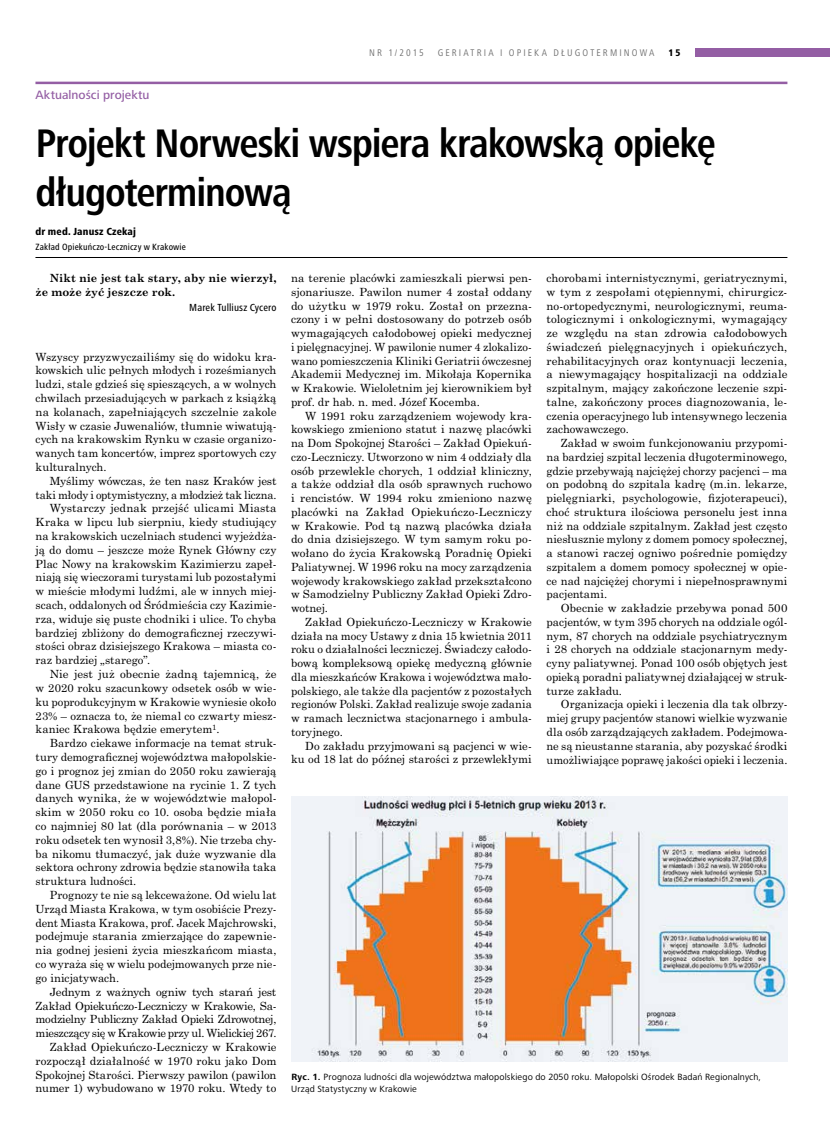
<style>
.page{position:relative;width:830px;height:1134px;background:#fff}
.page>*{position:absolute;margin:0;border:0;box-sizing:border-box;transform-origin:0 0}
.t1{font:700 condensed 41.25px/48.8px "Frutiger Next LTW1 G";letter-spacing:-.03em;color:#000}
.t2{font:500 12.5px "Frutiger Next LTW1 G";letter-spacing:.005em;color:#945ea4}
.t3{font:11.25px/13.8px "Century Schoolbook Pro Greek MP";color:#000;text-align:justify}
.t4{font:11.25px "Century Schoolbook Pro Greek MP";letter-spacing:-.025em;color:#000}
.t5{font:11.25px "Century Schoolbook Pro Greek MP";letter-spacing:-.02em;color:#000}
.t6{font:700 11.25px/13.8px "Century Schoolbook Pro Greek MP";letter-spacing:.005em;color:#000}
.t7{font:500 condensed 10.62px "Frutiger Next LTW1 G";letter-spacing:.01em;color:#000}
.t8{font:800 condensed 10.62px "Frutiger Next LTW1 G";letter-spacing:.015em;color:#000}
.t9{font:condensed 10px "Frutiger Next LTW1 G";letter-spacing:.21em;color:#6e6e6e}
.t10{font:800 condensed 10px "Frutiger Next LTW1 G";color:#000}
.t11{font:9.38px/11.2px "Frutiger Next LTW1 G";letter-spacing:.015em;color:#000}
.t12{font:500 condensed 9.38px "Frutiger Next LTW1 G";letter-spacing:.015em;color:#000}
.s1{font-weight:700}
</style>
<div class="page">
<div style="left:694px;top:48px;width:135px;height:9px;background:#945ea4"></div>
<hr style="left:35px;top:82px;width:752px;height:2px;background:#945ea4">
<hr style="left:35px;top:257px;width:752px;height:1px;background:#000">
<img style="left:291px;top:796px;width:495px;height:265px">
<p class="t2" style="left:35px;top:87px;width:115px">Aktualności projektu</p>
<p class="t9" style="left:369px;top:45px;width:56px">NR 1/2015</p>
<p class="t9" style="left:437px;top:45px;width:218px">GERIATRIA I OPIEKA DŁUGOTERMINOWA</p>
<p class="t10" style="left:668px;top:47px;width:13px">15</p>
<h1 class="t1" style="left:35px;top:119px;width:681px">Projekt Norweski wspiera krakowską opiekę długoterminową</h1>
<p class="t8" style="left:35px;top:226px;width:102px">dr med. Janusz Czekaj</p>
<p class="t12" style="left:35px;top:240px;width:152px">Zakład Opiekuńczo-Leczniczy w Krakowie</p>
<p class="t6" style="left:36px;top:271px;width:242px;text-indent:14px">Nikt nie jest tak stary, aby nie wierzył, że może żyć jeszcze rok.</p>
<p class="t7" style="left:189px;top:300px;width:89px">Marek Tulliusz Cycero</p>
<p class="t3" style="left:36px;top:349px;width:242px">Wszyscy przyzwyczailiśmy się do widoku kra&shy;kowskich ulic pełnych młodych i roześmianych ludzi, stale gdzieś się spieszących, a w wolnych chwilach przesiadujących w parkach z książką na kolanach, zapełniających szczelnie zakole Wisły w czasie Juwenaliów, tłumnie wiwatują&shy;cych na krakowskim Rynku w czasie organizo&shy;wanych tam koncertów, imprez sportowych czy kulturalnych.</p>
<p class="t3" style="left:50px;top:473px;width:228px">Myślimy wówczas, że ten nasz Kraków jest</p>
<p class="t3" style="left:36px;top:487px;width:242px">taki młody i optymistyczny, a młodzież tak liczna.</p>
<p class="t3" style="left:50px;top:501px;width:228px">Wystarczy jednak przejść ulicami Miasta</p>
<p class="t3" style="left:36px;top:515px;width:242px">Kraka w lipcu lub sierpniu, kiedy studiujący</p>
<p class="t3" style="left:36px;top:529px;width:242px">na krakowskich uczelniach studenci wyjeżdża-</p>
<p class="t3" style="left:36px;top:543px;width:242px">ją do domu – jeszcze może Rynek Główny czy</p>
<p class="t3" style="left:36px;top:556px;width:242px">Plac Nowy na krakowskim Kazimierzu zapeł-</p>
<p class="t3" style="left:36px;top:570px;width:242px">niają się wieczorami turystami lub pozostałymi</p>
<p class="t3" style="left:36px;top:584px;width:242px">w mieście młodymi ludźmi, ale w innych miej-</p>
<p class="t3" style="left:36px;top:598px;width:242px">scach, oddalonych od Śródmieścia czy Kazimie-</p>
<p class="t3" style="left:36px;top:612px;width:242px">rza, widuje się puste chodniki i ulice. To chyba</p>
<p class="t3" style="left:36px;top:625px;width:242px">bardziej zbliżony do demograficznej rzeczywi-</p>
<p class="t3" style="left:36px;top:639px;width:242px">stości obraz dzisiejszego Krakowa – miasta co-</p>
<p class="t3" style="left:36px;top:653px;width:116px">raz bardziej „starego”.</p>
<p class="t3" style="left:50px;top:667px;width:228px">Nie jest już obecnie żadną tajemnicą, że</p>
<p class="t3" style="left:36px;top:681px;width:242px">w 2020 roku szacunkowy odsetek osób w wie-</p>
<p class="t3" style="left:36px;top:694px;width:242px">ku poprodukcyjnym w Krakowie wyniesie około</p>
<p class="t3" style="left:36px;top:708px;width:242px">23% – oznacza to, że niemal co czwarty miesz-</p>
<p class="t3" style="left:36px;top:722px;width:185px">kaniec Krakowa będzie emerytem<sup>1</sup>.</p>
<p class="t3" style="left:50px;top:736px;width:228px">Bardzo ciekawe informacje na temat struk-</p>
<p class="t3" style="left:36px;top:750px;width:242px">tury demograficznej województwa małopolskie-</p>
<p class="t3" style="left:36px;top:763px;width:242px">go i prognoz jej zmian do 2050 roku zawierają</p>
<p class="t3" style="left:36px;top:777px;width:242px">dane GUS przedstawione na rycinie 1. Z tych</p>
<p class="t3" style="left:36px;top:791px;width:242px">danych wynika, że w województwie małopol-</p>
<p class="t3" style="left:36px;top:805px;width:242px">skim w 2050 roku co 10. osoba będzie miała</p>
<p class="t3" style="left:36px;top:819px;width:242px">co najmniej 80 lat (dla porównania – w 2013</p>
<p class="t3" style="left:36px;top:832px;width:242px">roku odsetek ten wynosił 3,8%). Nie trzeba chy-</p>
<p class="t3" style="left:36px;top:846px;width:242px">ba nikomu tłumaczyć, jak duże wyzwanie dla</p>
<p class="t3" style="left:36px;top:860px;width:242px">sektora ochrony zdrowia będzie stanowiła taka</p>
<p class="t3" style="left:36px;top:874px;width:102px">struktura ludności.</p>
<p class="t3" style="left:50px;top:888px;width:228px">Prognozy te nie są lekceważone. Od wielu lat</p>
<p class="t3" style="left:36px;top:901px;width:242px">Urząd Miasta Krakowa, w tym osobiście Prezy-</p>
<p class="t3" style="left:36px;top:915px;width:242px">dent Miasta Krakowa, prof. Jacek Majchrowski,</p>
<p class="t3" style="left:36px;top:929px;width:242px">podejmuje starania zmierzające do zapewnie-</p>
<p class="t3" style="left:36px;top:943px;width:242px">nia godnej jesieni życia mieszkańcom miasta,</p>
<p class="t3" style="left:36px;top:957px;width:242px">co wyraża się w wielu podejmowanych prze nie-</p>
<p class="t3" style="left:36px;top:971px;width:85px">go inicjatywach.</p>
<p class="t5" style="left:50px;top:984px;width:228px">Jednym z ważnych ogniw tych starań jest</p>
<p class="t5" style="left:36px;top:998px;width:242px">Zakład Opiekuńczo‑Leczniczy w Krakowie, Sa-</p>
<p class="t4" style="left:36px;top:1012px;width:242px">modzielny Publiczny Zakład Opieki Zdrowotnej,</p>
<p class="t4" style="left:36px;top:1026px;width:242px">mieszczący się w Krakowie przy ul. Wielickiej 267.</p>
<p class="t3" style="left:50px;top:1040px;width:228px">Zakład Opiekuńczo‑Leczniczy w Krakowie</p>
<p class="t3" style="left:36px;top:1053px;width:242px">rozpoczął działalność w 1970 roku jako Dom</p>
<p class="t3" style="left:36px;top:1067px;width:242px">Spokojnej Starości. Pierwszy pawilon (pawilon</p>
<p class="t3" style="left:36px;top:1081px;width:242px">numer 1) wybudowano w 1970 roku. Wtedy to</p>
<p class="t3" style="left:291px;top:271px;width:242px">na terenie placówki zamieszkali pierwsi pen&shy;sjonariusze. Pawilon numer 4 został oddany do użytku w 1979 roku. Został on przezna&shy;czony i w pełni dostosowany do potrzeb osób wymagających całodobowej opieki medycznej i pielęgnacyjnej. W pawilonie numer 4 zlokalizo&shy;wano pomieszczenia Kliniki Geriatrii ówczesnej Akademii Medycznej im. Mikołaja Kopernika w Krakowie. Wieloletnim jej kierownikiem był prof. dr hab. n. med. Józef Kocemba.</p>
<p class="t3" style="left:291px;top:408px;width:242px;text-indent:14px">W 1991 roku zarządzeniem wojewody kra&shy;kowskiego zmieniono statut i nazwę placówki na Dom Spokojnej Starości – Zakład Opiekuń&shy;czo‑Leczniczy. Utworzono w nim 4 oddziały dla osób przewlekle chorych, 1 oddział kliniczny, a także oddział dla osób sprawnych ruchowo i rencistów. W 1994 roku zmieniono nazwę placówki na Zakład Opiekuńczo‑Leczniczy w Krakowie. Pod tą nazwą placówka działa do dnia dzisiejszego. W tym samym roku po&shy;wołano do życia Krakowską Poradnię Opieki Paliatywnej. W 1996 roku na mocy zarządzenia wojewody krakowskiego zakład przekształcono w Samodzielny Publiczny Zakład Opieki Zdro&shy;wotnej.</p>
<p class="t3" style="left:291px;top:615px;width:242px;text-indent:14px">Zakład Opiekuńczo‑Leczniczy w Krakowie działa na mocy Ustawy z dnia 15 kwietnia 2011 roku o działalności leczniczej. Świadczy całodo&shy;bową kompleksową opiekę medyczną głównie dla mieszkańców Krakowa i województwa mało&shy;polskiego, ale także dla pacjentów z pozostałych regionów Polski. Zakład realizuje swoje zadania w ramach lecznictwa stacjonarnego i ambula&shy;toryjnego.</p>
<p class="t3" style="left:291px;top:738px;width:242px;text-align:right">Do zakładu przyjmowani są pacjenci w wie&shy;ku od 18 lat do późnej starości z przewlekłymi</p>
<p class="t3" style="left:546px;top:271px;width:242px">chorobami internistycznymi, geriatrycznymi, w tym z zespołami otępiennymi, chirurgicz&shy;no‑ortopedycznymi, neurologicznymi, reuma&shy;tologicznymi i onkologicznymi, wymagający ze względu na stan zdrowia całodobowych świadczeń pielęgnacyjnych i opiekuńczych, rehabilitacyjnych oraz kontynuacji leczenia, a niewymagający hospitalizacji na oddziale szpitalnym, mający zakończone leczenie szpi&shy;talne, zakończony proces diagnozowania, le&shy;czenia operacyjnego lub intensywnego leczenia zachowawczego.</p>
<p class="t3" style="left:546px;top:436px;width:242px;text-indent:14px">Zakład w swoim funkcjonowaniu przypomi&shy;na bardziej szpital leczenia długoterminowego, gdzie przebywają najciężej chorzy pacjenci – ma on podobną do szpitala kadrę (m.in. lekarze, pielęgniarki, psychologowie, fizjoterapeuci), choć struktura ilościowa personelu jest inna niż na oddziale szpitalnym. Zakład jest często niesłusznie mylony z domem pomocy społecznej, a stanowi raczej ogniwo pośrednie pomiędzy szpitalem a domem pomocy społecznej w opie&shy;ce nad najciężej chorymi i niepełnosprawnymi pacjentami.</p>
<p class="t3" style="left:546px;top:601px;width:242px;text-indent:14px">Obecnie w zakładzie przebywa ponad 500 pacjentów, w tym 395 chorych na oddziale ogól&shy;nym, 87 chorych na oddziale psychiatrycznym i 28 chorych na oddziale stacjonarnym medy&shy;cyny paliatywnej. Ponad 100 osób objętych jest opieką poradni paliatywnej działającej w struk&shy;turze zakładu.</p>
<p class="t3" style="left:546px;top:697px;width:242px;text-indent:14px">Organizacja opieki i leczenia dla tak olbrzy&shy;miej grupy pacjentów stanowi wielkie wyzwanie dla osób zarządzających zakładem. Podejmowa&shy;ne są nieustanne starania, aby pozyskać środki umożliwiające poprawę jakości opieki i leczenia.</p>
<p class="t11" style="left:291px;top:1071px;width:471px"><span class="s1">Ryc. 1.</span> Prognoza ludności dla województwa małopolskiego do 2050 roku. Małopolski Ośrodek Badań Regionalnych,<br>Urząd Statystyczny w Krakowie</p>
</div>
